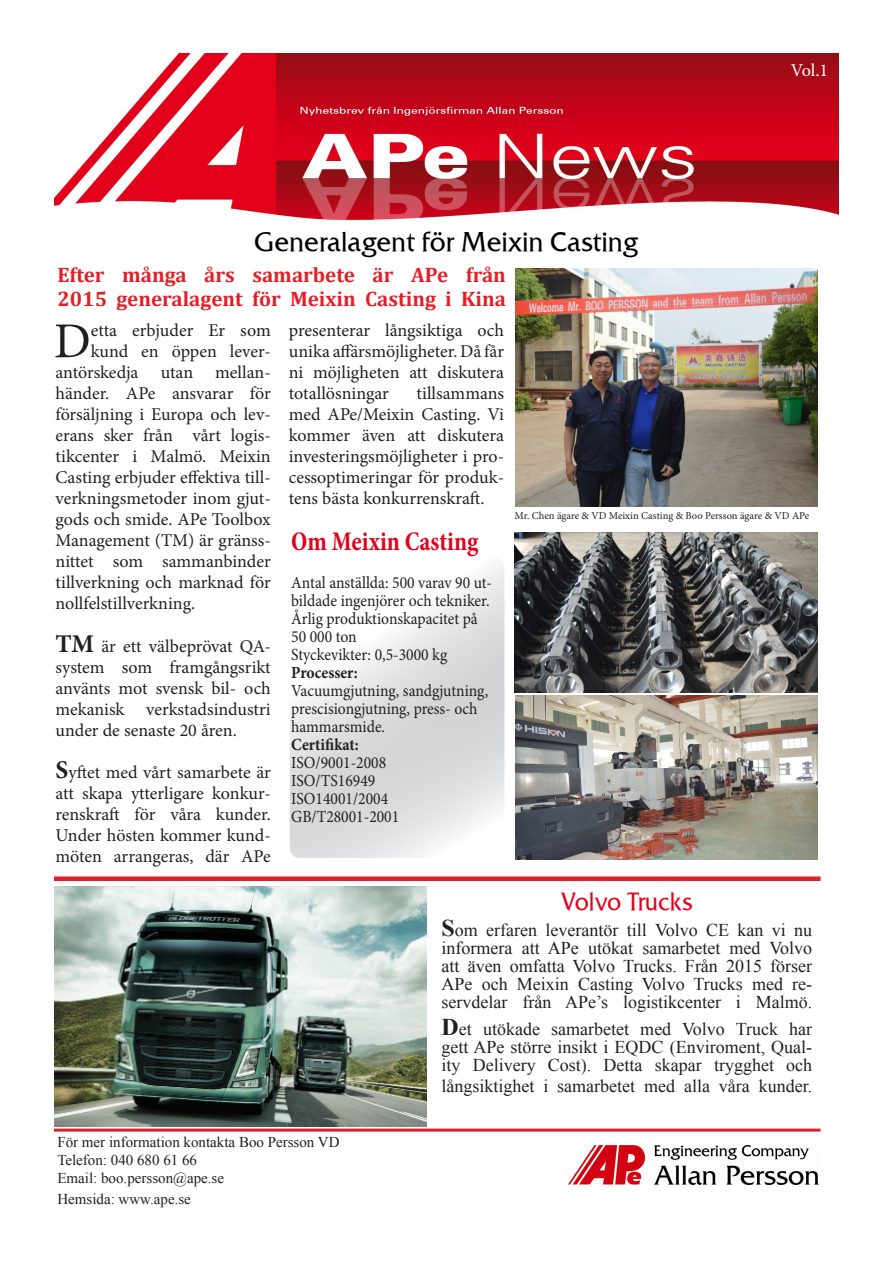
<style>
.page{position:relative;width:893px;height:1263px;background:#fff}
.page>*{position:absolute;margin:0;border:0;box-sizing:border-box;transform-origin:0 0}
.t1{font:50.25px "Minion Pro";color:#231f20}
.t2{font:700 condensed 27.15px "Minion Pro";color:#e3001b;scale:.92 1}
.Heading_1{font:27px "Friz Quadrata TT";color:#000;scale:.94 1}
.Heading_1-2{font:24.75px "Friz Quadrata TT";color:#e3001b;scale:.91 1}
.Heading_1-3{font:700 21px/24.2px "Cambria";color:#e21f26}
.t3{font:18px/21px "Minion Pro";letter-spacing:-.005em;color:#231f20;text-align:justify}
.t4{font:18px/18px "Times New Roman";color:#231f20;text-align:justify}
.t5{font:18px "Minion Pro";color:#fff}
.t6{font:16.95px/18px "Minion Pro";color:#231f20;scale:.92 1}
.t7{font:700 16.95px "Minion Pro";color:#231f20;scale:.92 1}
.t8{font:15px "Times New Roman";color:#231f20}
.t9{font:10.5px "Minion Pro";color:#231f20}
.s1{font-weight:700;font-size:25.5px}
.s2{font-weight:700;font-size:24px}
</style>
<div class="page">
<img style="left:54px;top:54px;width:785px;height:167px">
<img style="left:569px;top:1145px;width:249px;height:40px">
<img style="left:54px;top:887px;width:372px;height:240px">
<hr style="left:54px;top:1128px;width:767px;height:3px;background:#e21f26">
<div style="left:54px;top:876px;width:767px;height:5px;background:#e21f26"></div>
<svg style="left:289px;top:557px;width:216px;height:302px"></svg>
<div style="left:288px;top:556px;width:218px;height:303px;border:2px solid #fff;border-radius:11px"></div>
<img style="left:514px;top:532px;width:304px;height:160px">
<img style="left:516px;top:695px;width:302px;height:164px">
<img style="left:516px;top:269px;width:302px;height:237px">
<p class="Heading_1" style="left:254px;top:225px;width:410px">Generalagent för Meixin Casting</p>
<p class="Heading_1-3" style="left:57px;top:262px;width:450px">Efter många års samarbete är APe från<br>2015 generalagent för Meixin Casting i Kina</p>
<p class="t5" style="left:791px;top:58px;width:39px">Vol.1</p>
<p class="t1" style="left:54px;top:308px;width:38px">D</p>
<p class="t3" style="left:91px;top:320px;width:182px">etta erbjuder Er som</p>
<p class="t3" style="left:91px;top:341px;width:182px">kund en öppen lever-</p>
<p class="t3" style="left:56px;top:362px;width:217px">antörskedja utan mellan-</p>
<p class="t3" style="left:56px;top:383px;width:217px">händer. APe ansvarar för</p>
<p class="t3" style="left:56px;top:404px;width:217px">försäljning i Europa och lev-</p>
<p class="t3" style="left:56px;top:425px;width:217px">erans sker från vårt logis-</p>
<p class="t3" style="left:56px;top:446px;width:217px">tikcenter i Malmö. Meixin</p>
<p class="t3" style="left:56px;top:467px;width:217px">Casting erbjuder effektiva till-</p>
<p class="t3" style="left:56px;top:488px;width:217px">verkningsmetoder inom gjut-</p>
<p class="t3" style="left:56px;top:509px;width:217px">gods och smide. APe Toolbox</p>
<p class="t3" style="left:56px;top:530px;width:217px">Management (TM) är gränss-</p>
<p class="t3" style="left:56px;top:551px;width:217px">nittet som sammanbinder</p>
<p class="t3" style="left:56px;top:572px;width:217px">tillverkning och marknad för</p>
<p class="t3" style="left:56px;top:593px;width:141px">nollfelstillverkning.</p>
<p class="t3" style="left:56px;top:635px;width:217px"><span class="s1">TM</span> är ett välbeprövat QA&shy;system som framgångsrikt använts mot svensk bil- och mekanisk verkstadsindustri under de senaste 20 åren.</p>
<p class="t3" style="left:56px;top:762px;width:217px"><span class="s1">S</span>yftet med vårt samarbete är att skapa ytterligare konkur&shy;renskraft för våra kunder.<br>Under hösten kommer kund&shy;möten arrangeras, där APe</p>
<p class="t3" style="left:289px;top:320px;width:217px">presenterar långsiktiga och unika affärsmöjligheter. Då får ni möjligheten att diskutera totallösningar</p>
<p class="t3" style="left:289px;top:383px;width:217px;text-indent:128px">tillsammans med APe/Meixin Casting. Vi kommer även att diskutera investeringsmöjligheter i pro&shy;cessoptimeringar för produk&shy;tens bästa konkurrenskraft.</p>
<p class="t2" style="left:291px;top:522px;width:205px">Om Meixin Casting</p>
<p class="t6" style="left:291px;top:573px;width:220px">Antal anställda: 500 varav 90 ut&shy;bildade ingenjörer och tekniker.</p>
<p class="t6" style="left:291px;top:609px;width:204px">Årlig produktionskapacitet på</p>
<p class="t6" style="left:291px;top:627px;width:73px">50 000 ton</p>
<p class="t6" style="left:291px;top:645px;width:171px">Styckevikter: 0,5-3000 kg</p>
<p class="t7" style="left:291px;top:660px;width:74px">Processer:</p>
<p class="t6" style="left:291px;top:681px;width:216px">Vacuumgjutning, sandgjutning, prescisiongjutning, press- och hammarsmide.</p>
<p class="t7" style="left:291px;top:732px;width:75px">Certifikat:</p>
<p class="t6" style="left:291px;top:753px;width:105px">ISO/9001-2008</p>
<p class="t6" style="left:291px;top:771px;width:93px">ISO/TS16949</p>
<p class="t6" style="left:291px;top:789px;width:107px">ISO14001/2004</p>
<p class="t6" style="left:291px;top:807px;width:119px">GB/T28001-2001</p>
<p class="t9" style="left:514px;top:508px;width:296px">Mr. Chen ägare &amp; VD Meixin Casting &amp; Boo Persson ägare &amp; VD APe</p>
<p class="Heading_1-2" style="left:561px;top:886px;width:146px">Volvo Trucks</p>
<p class="t4" style="left:442px;top:921px;width:372px"><span class="s2">S</span>om erfaren leverantör till Volvo CE kan vi nu informera att APe utökat samarbetet med Volvo att även omfatta Volvo Trucks. Från 2015 förser APe och Meixin Casting Volvo Trucks med re&shy;servdelar från APe’s logistikcenter i Malmö.</p>
<p class="t4" style="left:442px;top:1019px;width:372px"><span class="s2">D</span>et utökade samarbetet med Volvo Truck har gett APe större insikt i EQDC (Enviroment, Qual&shy;ity Delivery Cost). Detta skapar trygghet och</p>
<p class="t4" style="left:442px;top:1076px;width:372px">långsiktighet i samarbetet med alla våra kunder.</p>
<p class="t8" style="left:57px;top:1131px;width:284px">För mer information kontakta Boo Persson VD</p>
<p class="t8" style="left:57px;top:1149px;width:141px">Telefon: 040 680 61 66</p>
<p class="t8" style="left:57px;top:1167px;width:168px">Email: boo.persson@ape.se</p>
<p class="t8" style="left:57px;top:1189px;width:135px">Hemsida: www.ape.se</p>
</div>
